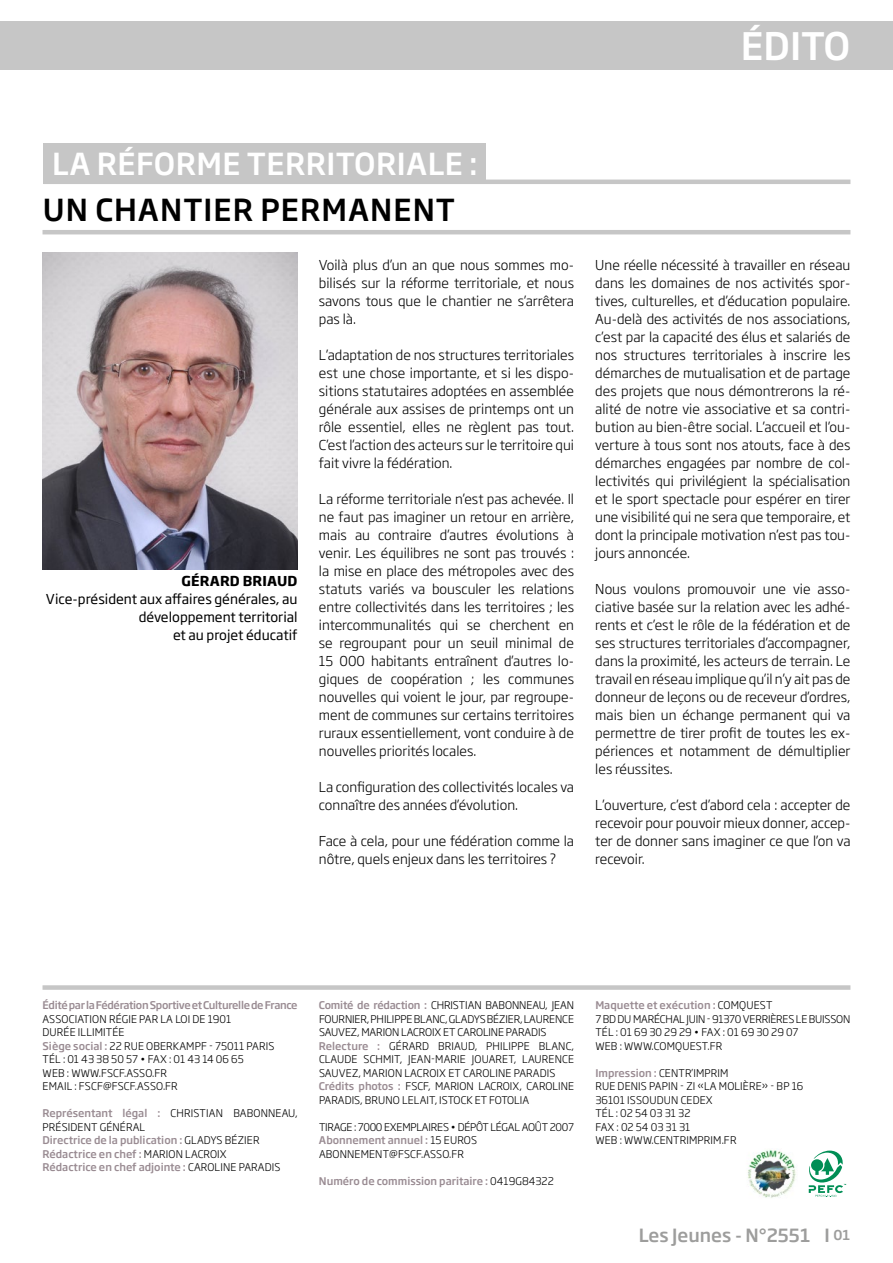
<style>
.page{position:relative;width:893px;height:1263px;background:#fff}
.page>*{position:absolute;margin:0;border:0;box-sizing:border-box;transform-origin:0 0}
.t1{font:500 37.5px "Soho Gothic Std";color:#fff}
.t2{font:500 30px "Soho Gothic Std";letter-spacing:.015em;color:#fff}
.t3{font:500 30px "Soho Gothic Std";letter-spacing:.035em;color:#000}
.t4{font:500 18px "Soho Gothic Std";color:#9d9d9c}
.t5{font:300 13.5px/18px "Soho Gothic Std";color:#000;text-align:justify}
.t6{font:13.5px/18px "Soho Gothic Std";color:#000;text-align:right}
.t7{font:700 13.5px "Soho Gothic Std";letter-spacing:.015em;color:#000}
.t8{font:300 10.5px/13.5px "Soho Gothic Std";letter-spacing:.005em;color:#000}
.t9{font:300 10.5px/13.5px "Soho Gothic Std";letter-spacing:-.015em;color:#000}
.t10{font:500 10.5px/13.5px "Soho Gothic Std";color:#998b92}
.t11{font:500 10.5px "Soho Gothic Std";letter-spacing:-.03em;color:#998b92}
.s1{font-weight:500;color:#998b92}
.s2{font-weight:300;color:#000}
.s3{font-size:13.5px}
</style>
<div class="page">
<div style="left:0;top:21px;width:893px;height:49px;background:#c6c6c6"></div>
<img style="left:748px;top:1150px;width:48px;height:48px">
<svg style="left:809px;top:1150px;width:37px;height:47px"></svg>
<div style="left:43px;top:985px;width:807px;height:5px;background:#c6c6c6"></div>
<img style="left:43px;top:252px;width:255px;height:318px">
<hr style="left:44px;top:180px;width:806px;height:4px;background:#c6c6c6">
<hr style="left:43px;top:230px;width:807px;height:4px;background:#c6c6c6">
<div style="left:44px;top:143px;width:442px;height:41px;background:#c6c6c6"></div>
<h1 class="t1" style="left:741px;top:22px;width:111px">ÉDITO</h1>
<h2 class="t2" style="left:52px;top:145px;width:427px">LA RÉFORME TERRITORIALE :</h2>
<h2 class="t3" style="left:43px;top:190px;width:414px">UN CHANTIER PERMANENT</h2>
<p class="t7" style="left:182px;top:572px;width:117px">GÉRARD BRIAUD</p>
<p class="t6" style="left:46px;top:590px;width:253px">Vice-président aux affaires générales, au développement territorial<br>et au projet éducatif</p>
<p class="t5" style="left:319px;top:256px;width:257px">Voilà plus d’un an que nous sommes mo&shy;bilisés sur la réforme territoriale, et nous savons tous que le chantier ne s’arrêtera pas là.</p>
<p class="t5" style="left:319px;top:346px;width:257px">L’adaptation de nos structures territoriales est une chose importante, et si les dispo&shy;sitions statutaires adoptées en assemblée générale aux assises de printemps ont un rôle essentiel, elles ne règlent pas tout.<br>C’est l’action des acteurs sur le territoire qui fait vivre la fédération.</p>
<p class="t5" style="left:319px;top:490px;width:257px">La réforme territoriale n’est pas achevée. Il ne faut pas imaginer un retour en arrière, mais au contraire d’autres évolutions à venir. Les équilibres ne sont pas trouvés : la mise en place des métropoles avec des statuts variés va bousculer les relations entre collectivités dans les territoires ; les intercommunalités qui se cherchent en se regroupant pour un seuil minimal de 15 000 habitants entraînent d’autres lo&shy;giques de coopération ; les communes nouvelles qui voient le jour, par regroupe&shy;ment de communes sur certains territoires ruraux essentiellement, vont conduire à de nouvelles priorités locales.</p>
<p class="t5" style="left:319px;top:778px;width:257px">La configuration des collectivités locales va connaître des années d’évolution.</p>
<p class="t5" style="left:319px;top:832px;width:257px">Face à cela, pour une fédération comme la nôtre, quels enjeux dans les territoires ?</p>
<p class="t5" style="left:595px;top:256px;width:257px">Une réelle nécessité à travailler en réseau dans les domaines de nos activités spor&shy;tives, culturelles, et d’éducation populaire.<br>Au-delà des activités de nos associations, c’est par la capacité des élus et salariés de nos structures territoriales à inscrire les démarches de mutualisation et de partage des projets que nous démontrerons la ré&shy;alité de notre vie associative et sa contri&shy;bution au bien-être social. L’accueil et l’ou&shy;verture à tous sont nos atouts, face à des démarches engagées par nombre de col&shy;lectivités qui privilégient la spécialisation et le sport spectacle pour espérer en tirer une visibilité qui ne sera que temporaire, et dont la principale motivation n’est pas tou&shy;jours annoncée.</p>
<p class="t5" style="left:595px;top:580px;width:257px">Nous voulons promouvoir une vie asso&shy;ciative basée sur la relation avec les adhé&shy;rents et c’est le rôle de la fédération et de ses structures territoriales d’accompagner, dans la proximité, les acteurs de terrain. Le travail en réseau implique qu’il n’y ait pas de donneur de leçons ou de receveur d’ordres, mais bien un échange permanent qui va permettre de tirer profit de toutes les ex&shy;périences et notamment de démultiplier les réussites.</p>
<p class="t5" style="left:595px;top:796px;width:257px">L’ouverture, c’est d’abord cela : accepter de recevoir pour pouvoir mieux donner, accep&shy;ter de donner sans imaginer ce que l’on va recevoir.</p>
<p class="t11" style="left:43px;top:999px;width:257px">Édité par la Fédération Sportive et Culturelle de France</p>
<p class="t8" style="left:43px;top:1012px;width:233px">ASSOCIATION RÉGIE PAR LA LOI DE 1901<br>DURÉE ILLIMITÉE<br><span class="s1">Siège social :</span> 22 RUE OBERKAMPF - 75011 PARIS<br>TÉL : 01 43 38 50 57 • FAX : 01 43 14 06 65<br>WEB : WWW.FSCF.ASSO.FR<br>EMAIL : FSCF@FSCF.ASSO.FR</p>
<p class="t10" style="left:43px;top:1107px;width:257px">Représentant légal : <span class="s2">CHRISTIAN BABONNEAU, PRÉSIDENT GÉNÉRAL<br></span>Directrice de la publication : <span class="s2">GLADYS BÉZIER </span>Rédactrice en chef : <span class="s2">MARION LACROIX<br></span>Rédactrice en chef adjointe : <span class="s2">CAROLINE PARADIS</span></p>
<p class="t8" style="left:319px;top:999px;width:257px"><span class="s1">Comité de rédaction :</span> CHRISTIAN BABONNEAU, JEAN FOURNIER, PHILIPPE BLANC, GLADYS BÉZIER, LAURENCE SAUVEZ, MARION LACROIX ET CAROLINE PARADIS <span class="s1">Relecture :</span> GÉRARD BRIAUD, PHILIPPE BLANC, CLAUDE SCHMIT, JEAN-MARIE JOUARET, LAURENCE SAUVEZ, MARION LACROIX ET CAROLINE PARADIS <span class="s1">Crédits photos :</span> FSCF, MARION LACROIX, CAROLINE PARADIS, BRUNO LELAIT, ISTOCK ET FOTOLIA</p>
<p class="t9" style="left:319px;top:1120px;width:257px">TIRAGE : 7000 EXEMPLAIRES • DÉPÔT LÉGAL AOÛT 2007<br><span class="s1">Abonnement annuel :</span> 15 EUROS<br>ABONNEMENT@FSCF.ASSO.FR</p>
<p class="t10" style="left:319px;top:1174px;width:236px">Numéro de commission paritaire : <span class="s2">0419G84322</span></p>
<p class="t9" style="left:595px;top:999px;width:257px"><span class="s1">Maquette et exécution :</span> COMQUEST<br>7 BD DU MARÉCHAL JUIN - 91370 VERRIÈRES LE BUISSON TÉL : 01 69 30 29 29 • FAX : 01 69 30 29 07<br>WEB : WWW.COMQUEST.FR</p>
<p class="t8" style="left:595px;top:1066px;width:209px"><span class="s1">Impression :</span> CENTR’IMPRIM<br>RUE DENIS PAPIN - ZI «LA MOLIÈRE» - BP 16<br>36101 ISSOUDUN CEDEX<br>TÉL : 02 54 03 31 32<br>FAX : 02 54 03 31 31<br>WEB : WWW.CENTRIMPRIM.FR</p>
<h3 class="t4" style="left:639px;top:1223px;width:213px">Les Jeunes - N°2551 I <span class="s3">01</span></h3>
</div>
